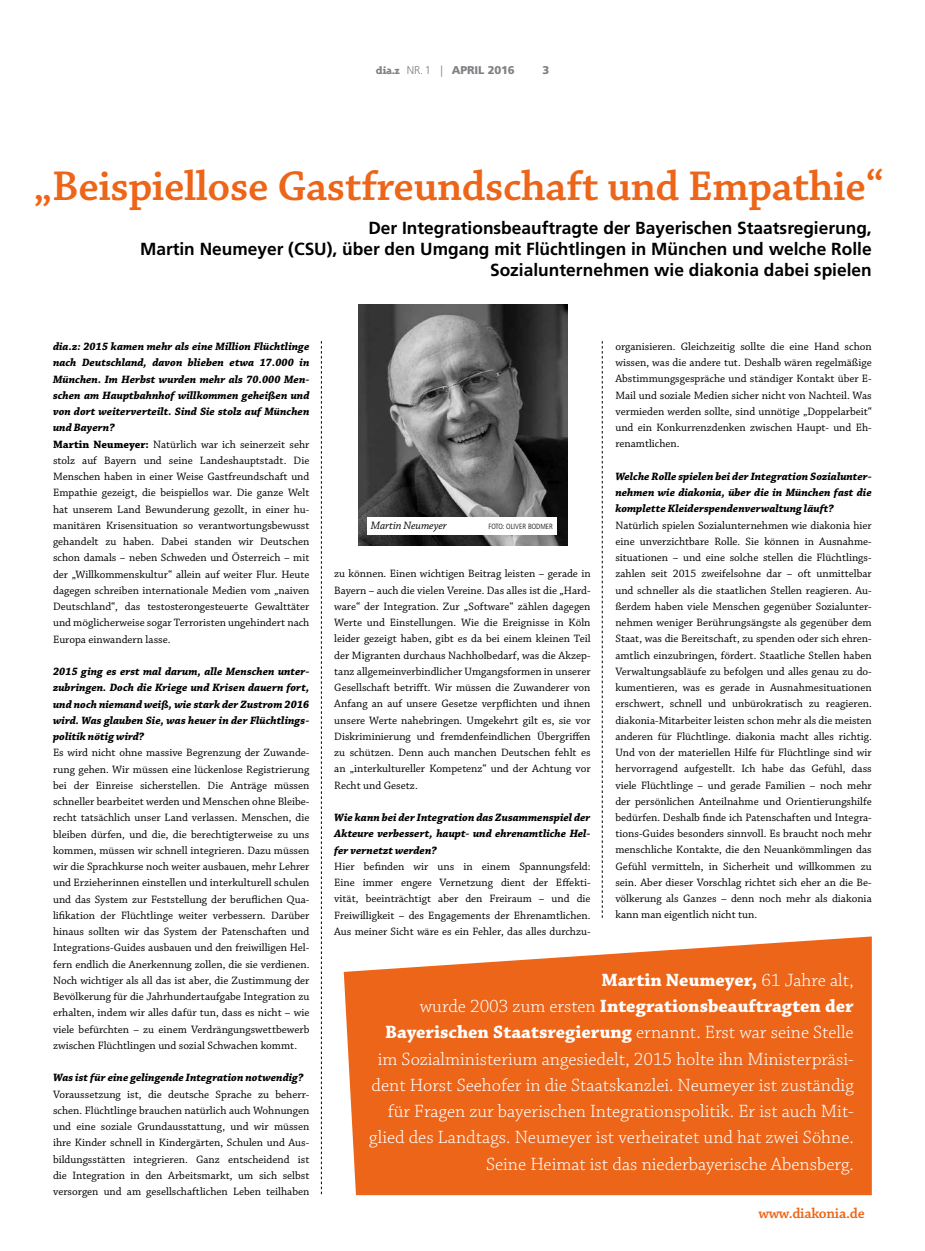
<style>
.page{position:relative;width:925px;height:1251px;background:#fff}
.page>*{position:absolute;margin:0;border:0;box-sizing:border-box;transform-origin:0 0}
.t1{font:600 43.75px "Chaparral Pro";letter-spacing:-.01em;color:#ec6519}
.t2{font:300 18.75px/26.2px "Chaparral Pro";color:#fff;text-align:right}
.t3{font:700 17.5px/21.2px "Frutiger LT Std";color:#000;text-align:right}
.t4{font:600 15px "Chaparral Pro";letter-spacing:-.02em;color:#ec6519}
.t5{font:11.25px/16.2px "Chaparral Pro";color:#000;text-align:justify}
.t6{font:italic 700 11.25px/16.2px "Chaparral Pro";color:#000;text-align:justify}
.t7{font:900 11.25px "Frutiger LT Std";letter-spacing:-.01em;color:#818084}
.t8{font:italic 11.25px "Chaparral Pro";letter-spacing:-.01em;color:#000}
.t9{font:300 condensed 7.5px "Frutiger LT Std";color:#000}
.s1{font-family:"Triplex Serif Extra Bold Oldstyle";font-weight:400}
.s2{font-weight:300}
.s3{font-weight:700;font-style:italic}
.s4{font-weight:700}
</style>
<div class="page">
<svg style="left:321px;top:341px;width:1px;height:853px"></svg>
<svg style="left:602px;top:341px;width:1px;height:577px"></svg>
<img style="left:358px;top:305px;width:209px;height:241px">
<svg style="left:344px;top:936px;width:528px;height:259px;background:#ed712b"></svg>
<div style="left:367px;top:518px;width:189px;height:17px;background:#fff"></div>
<p class="t7" style="left:376px;top:63px;width:141px"><span class="s1">dia.z</span> <span class="s2">NR. 1 |</span> APRIL 2016</p>
<p class="t7" style="left:542px;top:63px;width:8px">3</p>
<h1 class="t1" style="left:34px;top:161px;width:851px">„Beispiellose Gastfreundschaft und Empathie“</h1>
<h3 class="t3" style="left:140px;top:217px;width:733px">Der Integrationsbeauftragte der Bayerischen Staatsregierung,<br>Martin Neumeyer (CSU), über den Umgang mit Flüchtlingen in München und welche Rolle<br>Sozialunternehmen wie diakonia dabei spielen</h3>
<p class="t5" style="left:53px;top:339px;width:258px;text-align:left"><span class="s3">dia.z: 2015 kamen mehr als eine Million Flüchtlinge nach Deutschland, davon blieben etwa 17.000 in München. Im Herbst wurden mehr als 70.000 Men&shy;schen am Hauptbahnhof willkommen geheißen und von dort weiterverteilt. Sind Sie stolz auf München und Bayern?<br></span><span class="s4">Martin Neumeyer:</span> Natürlich war ich seinerzeit sehr stolz auf Bayern und seine Landeshauptstadt. Die Menschen haben in einer Weise Gastfreundschaft und Empathie gezeigt, die beispiellos war. Die ganze Welt hat unserem Land Bewunderung gezollt, in einer hu&shy;manitären Krisensituation so verantwortungsbewusst gehandelt zu haben. Dabei standen wir Deutschen schon damals – neben Schweden und Österreich – mit der „Willkommenskultur“ allein auf weiter Flur. Heute dagegen schreiben internationale Medien vom „naiven Deutschland“, das testosterongesteuerte Gewalttäter und möglicherweise sogar Terroristen ungehindert nach Europa einwandern lasse.</p>
<p class="t6" style="left:53px;top:664px;width:258px">2015 ging es erst mal darum, alle Menschen unter&shy;zubringen. Doch die Kriege und Krisen dauern fort, und noch niemand weiß, wie stark der Zustrom 2016 wird. Was glauben Sie, was heuer in der Flüchtlings&shy;politik nötig wird?</p>
<p class="t5" style="left:53px;top:745px;width:258px">Es wird nicht ohne massive Begrenzung der Zuwande&shy;rung gehen. Wir müssen eine lückenlose Registrierung bei der Einreise sicherstellen. Die Anträge müssen schneller bearbeitet werden und Menschen ohne Bleibe&shy;recht tatsächlich unser Land verlassen. Menschen, die bleiben dürfen, und die, die berechtigterweise zu uns kommen, müssen wir schnell integrieren. Dazu müssen wir die Sprachkurse noch weiter ausbauen, mehr Lehrer und Erzieherinnen einstellen und interkulturell schulen und das System zur Feststellung der beruflichen Qua&shy;lifikation der Flüchtlinge weiter verbessern. Darüber hinaus sollten wir das System der Patenschaften und Integrations-Guides ausbauen und den freiwilligen Hel&shy;fern endlich die Anerkennung zollen, die sie verdienen.<br>Noch wichtiger als all das ist aber, die Zustimmung der Bevölkerung für die Jahrhundertaufgabe Integration zu erhalten, indem wir alles dafür tun, dass es nicht – wie viele befürchten – zu einem Verdrängungswettbewerb zwischen Flüchtlingen und sozial Schwachen kommt.</p>
<p class="t6" style="left:53px;top:1070px;width:252px">Was ist für eine gelingende Integration notwendig?</p>
<p class="t5" style="left:53px;top:1086px;width:258px">Voraussetzung ist, die deutsche Sprache zu beherr&shy;schen. Flüchtlinge brauchen natürlich auch Wohnungen und eine soziale Grundausstattung, und wir müssen ihre Kinder schnell in Kindergärten, Schulen und Aus&shy;bildungsstätten integrieren. Ganz entscheidend ist die Integration in den Arbeitsmarkt, um sich selbst versorgen und am gesellschaftlichen Leben teilhaben</p>
<p class="t8" style="left:371px;top:519px;width:78px">Martin Neumeyer</p>
<p class="t9" style="left:488px;top:522px;width:66px">FOTO: OLIVER BODMER</p>
<p class="t5" style="left:334px;top:566px;width:258px">zu können. Einen wichtigen Beitrag leisten – gerade in Bayern – auch die vielen Vereine. Das alles ist die „Hard&shy;ware“ der Integration. Zur „Software“ zählen dagegen Werte und Einstellungen. Wie die Ereignisse in Köln leider gezeigt haben, gibt es da bei einem kleinen Teil der Migranten durchaus Nachholbedarf, was die Akzep&shy;tanz allgemeinverbindlicher Umgangsformen in unserer Gesellschaft betrifft. Wir müssen die Zuwanderer von Anfang an auf unsere Gesetze verpflichten und ihnen unsere Werte nahebringen. Umgekehrt gilt es, sie vor Diskriminierung und fremdenfeindlichen Übergriffen zu schützen. Denn auch manchen Deutschen fehlt es an „interkultureller Kompetenz“ und der Achtung vor Recht und Gesetz.</p>
<p class="t6" style="left:334px;top:810px;width:258px">Wie kann bei der Integration das Zusammenspiel der Akteure verbessert, haupt- und ehrenamtliche Hel&shy;fer vernetzt werden?</p>
<p class="t5" style="left:334px;top:859px;width:258px">Hier befinden wir uns in einem Spannungsfeld:<br>Eine immer engere Vernetzung dient der Effekti&shy;vität, beeinträchtigt aber den Freiraum – und die Freiwilligkeit – des Engagements der Ehrenamtlichen.<br>Aus meiner Sicht wäre es ein Fehler, das alles durchzu-</p>
<p class="t5" style="left:615px;top:339px;width:258px">organisieren. Gleichzeitig sollte die eine Hand schon wissen, was die andere tut. Deshalb wären regelmäßige Abstimmungsgespräche und ständiger Kontakt über E-Mail und soziale Medien sicher nicht von Nachteil. Was vermieden werden sollte, sind unnötige „Doppelarbeit“ und ein Konkurrenzdenken zwischen Haupt- und Eh&shy;renamtlichen.</p>
<p class="t6" style="left:615px;top:469px;width:258px">Welche Rolle spielen bei der Integration Sozialunter&shy;nehmen wie diakonia, über die in München fast die komplette Kleiderspendenverwaltung läuft?</p>
<p class="t5" style="left:615px;top:517px;width:258px">Natürlich spielen Sozialunternehmen wie diakonia hier eine unverzichtbare Rolle. Sie können in Ausnahme&shy;situationen – und eine solche stellen die Flüchtlings&shy;zahlen seit 2015 zweifelsohne dar – oft unmittelbar und schneller als die staatlichen Stellen reagieren. Au&shy;ßerdem haben viele Menschen gegenüber Sozialunter&shy;nehmen weniger Berührungsängste als gegenüber dem Staat, was die Bereitschaft, zu spenden oder sich ehren&shy;amtlich einzubringen, fördert. Staatliche Stellen haben Verwaltungsabläufe zu befolgen und alles genau zu do&shy;kumentieren, was es gerade in Ausnahmesituationen erschwert, schnell und unbürokratisch zu reagieren. diakonia-Mitarbeiter leisten schon mehr als die meisten anderen für Flüchtlinge. diakonia macht alles richtig.<br>Und von der materiellen Hilfe für Flüchtlinge sind wir hervorragend aufgestellt. Ich habe das Gefühl, dass viele Flüchtlinge – und gerade Familien – noch mehr der persönlichen Anteilnahme und Orientierungshilfe bedürfen. Deshalb finde ich Patenschaften und Integra&shy;tions-Guides besonders sinnvoll. Es braucht noch mehr menschliche Kontakte, die den Neuankömmlingen das Gefühl vermitteln, in Sicherheit und willkommen zu sein. Aber dieser Vorschlag richtet sich eher an die Be&shy;völkerung als Ganzes – denn noch mehr als diakonia kann man eigentlich nicht tun.</p>
<p class="t2" style="left:369px;top:967px;width:486px"><span class="s4">Martin Neumeyer,</span> 61 Jahre alt,<br>wurde 2003 zum ersten <span class="s4">Integrationsbeauftragten der Bayerischen Staatsregierung</span> ernannt. Erst war seine Stelle im Sozialministerium angesiedelt, 2015 holte ihn Ministerpräsi&shy;dent Horst Seehofer in die Staatskanzlei. Neumeyer ist zuständig für Fragen zur bayerischen Integrationspolitik. Er ist auch Mit&shy;glied des Landtags. Neumeyer ist verheiratet und hat zwei Söhne.<br>Seine Heimat ist das niederbayerische Abensberg.</p>
<h3 class="t4" style="left:758px;top:1204px;width:108px">www.diakonia.de</h3>
</div>
